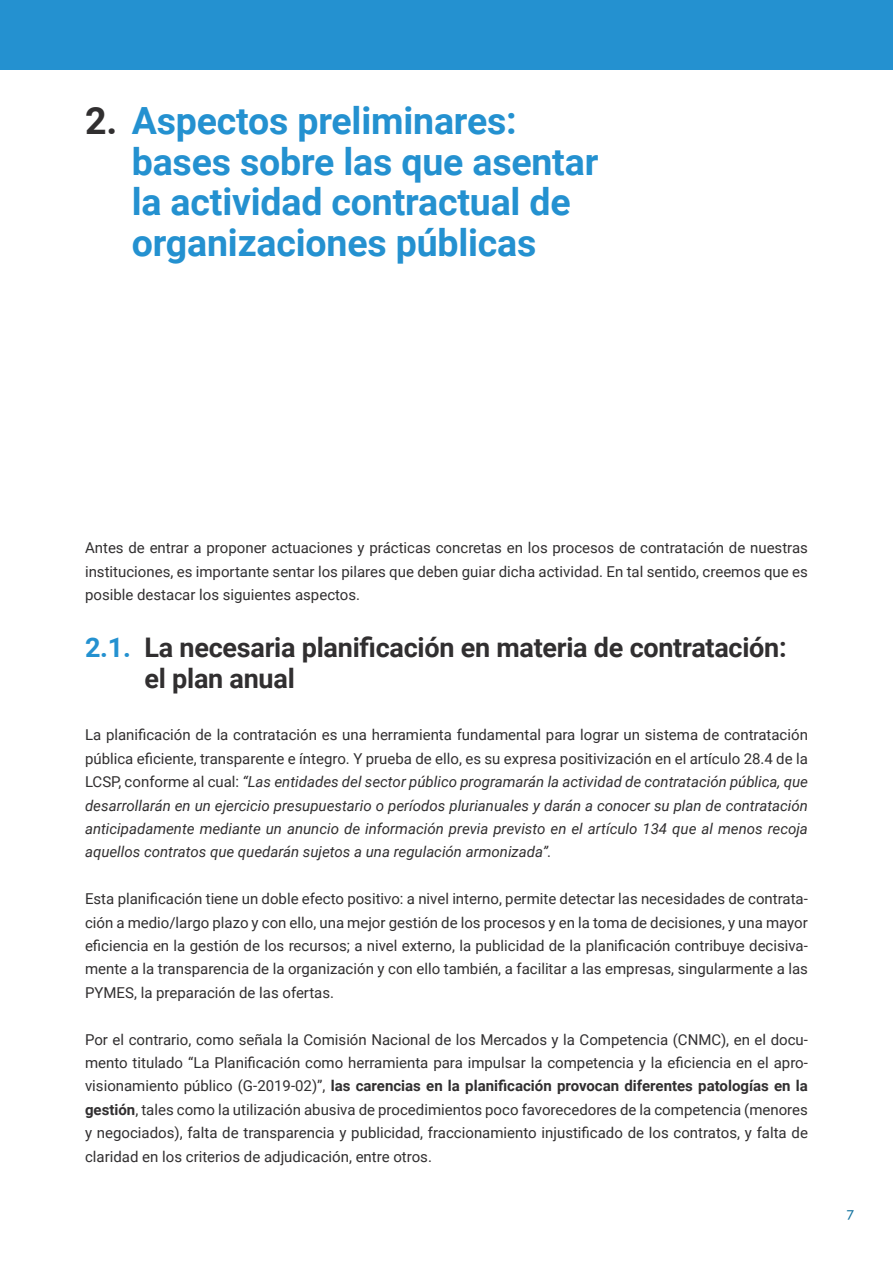
<style>
.page{position:relative;width:893px;height:1263px;background:#fff}
.page>*{position:absolute;margin:0;border:0;box-sizing:border-box;transform-origin:0 0}
.t1{font:700 37.5px/40.5px "Roboto";letter-spacing:-.005em;color:#2491d0}
.t2{font:700 27px/31.5px "Roboto";letter-spacing:-.01em;color:#312f30}
.Párrafo_general{font:15px/23.4px "Roboto";color:#312f30;text-align:justify}
.Párrafo_general-2{font:italic 15px/23.4px "Roboto";color:#312f30;text-align:justify}
.t3{font:500 13.5px "Raleway";color:#1674a0}
.s1{color:#312f30}
.s2{color:#2491d0}
.s3{font-style:normal}
.s4{font-weight:700}
</style>
<div class="page">
<div style="left:0;top:0;width:893px;height:70px;background:#2491d0"></div>
<p class="t1" style="left:132px;top:99px;width:468px;text-indent:-47px"><span class="s1">2.</span> Aspectos preliminares: bases sobre las que asentar la actividad contractual de organizaciones públicas</p>
<p class="Párrafo_general" style="left:85px;top:535px;width:724px">Antes de entrar a proponer actuaciones y prácticas concretas en los procesos de contratación de nuestras instituciones, es importante sentar los pilares que deben guiar dicha actividad. En tal sentido, creemos que es posible destacar los siguientes aspectos.</p>
<p class="t2" style="left:145px;top:631px;width:644px;text-indent:-60px"><span class="s2">2.1.</span> La necesaria planificación en materia de contratación: el plan anual</p>
<p class="Párrafo_general-2" style="left:85px;top:723px;width:724px"><span class="s3">La planificación de la contratación es una herramienta fundamental para lograr un sistema de contratación pública eficiente, transparente e íntegro. Y prueba de ello, es su expresa positivización en el artículo 28.4 de la LCSP, conforme al cual:</span> “Las entidades del sector público programarán la actividad de contratación pública, que desarrollarán en un ejercicio presupuestario o períodos plurianuales y darán a conocer su plan de contratación anticipadamente mediante un anuncio de información previa previsto en el artículo 134 que al menos recoja aquellos contratos que quedarán sujetos a una regulación armonizada”.</p>
<p class="Párrafo_general" style="left:85px;top:886px;width:724px">Esta planificación tiene un doble efecto positivo: a nivel interno, permite detectar las necesidades de contrata&shy;ción a medio/largo plazo y con ello, una mejor gestión de los procesos y en la toma de decisiones, y una mayor eficiencia en la gestión de los recursos; a nivel externo, la publicidad de la planificación contribuye decisiva&shy;mente a la transparencia de la organización y con ello también, a facilitar a las empresas, singularmente a las PYMES, la preparación de las ofertas.</p>
<p class="Párrafo_general" style="left:85px;top:1027px;width:724px">Por el contrario, como señala la Comisión Nacional de los Mercados y la Competencia (CNMC), en el docu&shy;mento titulado “La Planificación como herramienta para impulsar la competencia y la eficiencia en el apro&shy;visionamiento público (G-2019-02)”, <span class="s4">las carencias en la planificación provocan diferentes patologías en la gestión</span>, tales como la utilización abusiva de procedimientos poco favorecedores de la competencia (menores y negociados), falta de transparencia y publicidad, fraccionamiento injustificado de los contratos, y falta de claridad en los criterios de adjudicación, entre otros.</p>
<p class="t3" style="left:847px;top:1202px;width:9px">7</p>
</div>
